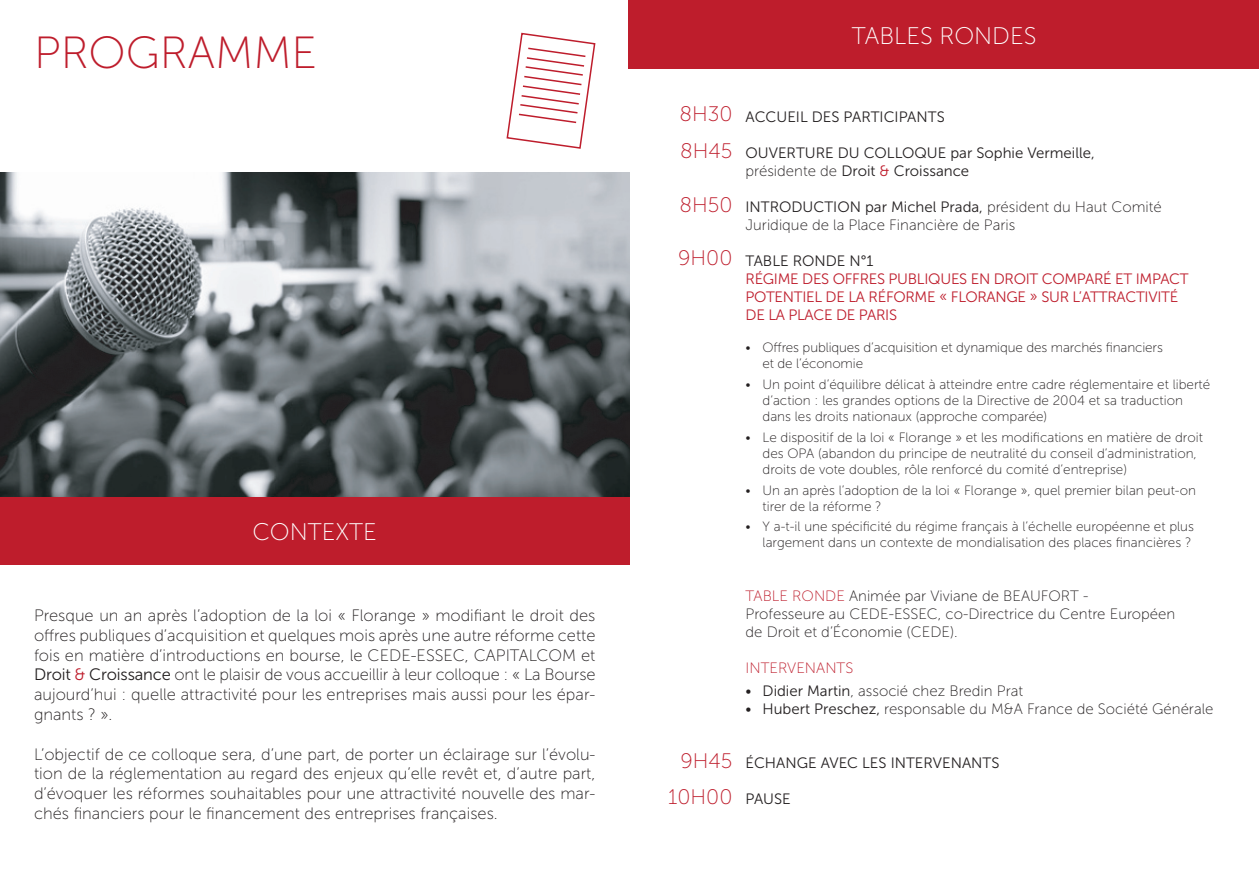
<style>
.page{position:relative;width:1259px;height:893px;background:#fff}
.page>*{position:absolute;margin:0;border:0;box-sizing:border-box;transform-origin:0 0}
.t1{font:45px "Museo Sans 100";color:#be1d2c}
.t2{font:24px "Museo Sans 100";color:#fff}
.t3{font:21px/37px "Museo Sans 100";color:#be1d2c}
.t4{font:16.5px/19.8px "Museo Sans 100";color:#231f20;text-align:justify}
.t5{font:15px/18px "Museo Sans 100";color:#231f20}
.t6{font:15px/18px "Museo Sans 300";color:#231f20}
.t7{font:15px/18px "Museo Sans 300";letter-spacing:-.02em;color:#be1d2c}
.t8{font:15px "Museo Sans 100";color:#be1d2c}
.t9{font:13.5px/16.2px "Museo Sans 100";color:#231f20}
.s1{font-family:"Museo Sans 300"}
.s2{font-family:"Museo Sans 300";color:#be1d2c}
.s3{font-family:"Museo Sans 100"}
.s4{color:#be1d2c}
</style>
<div class="page">
<div style="left:628px;top:0;width:630px;height:69px;background:#be1d2c"></div>
<div style="left:0;top:496px;width:629px;height:69px;background:#be1d2c"></div>
<svg style="left:506px;top:32px;width:90px;height:117px"></svg>
<img style="left:0;top:172px;width:629px;height:324px">
<h1 class="t1" style="left:34px;top:28px;width:285px">PROGRAMME</h1>
<h2 class="t2" style="left:252px;top:519px;width:126px">CONTEXTE</h2>
<p class="t4" style="left:34px;top:605px;width:563px">Presque un an après l’adoption de la loi « Florange » modifiant le droit des offres publiques d’acquisition et quelques mois après une autre réforme cette fois en matière d’introductions en bourse, le CEDE-ESSEC, CAPITALCOM et <span class="s1">Droit</span> <span class="s2">&amp;</span> <span class="s1">Croissance</span> ont le plaisir de vous accueillir à leur colloque : « La Bourse aujourd’hui : quelle attractivité pour les entreprises mais aussi pour les épar&shy;gnants ? ».</p>
<p class="t4" style="left:34px;top:744px;width:563px">L’objectif de ce colloque sera, d’une part, de porter un éclairage sur l’évolu&shy;tion de la réglementation au regard des enjeux qu’elle revêt et, d’autre part, d’évoquer les réformes souhaitables pour une attractivité nouvelle des mar&shy;chés financiers pour le financement des entreprises françaises.</p>
<h2 class="t2" style="left:852px;top:23px;width:186px">TABLES RONDES</h2>
<h3 class="t3" style="left:679px;top:95px;width:55px">8H30<br>8H45</h3>
<h3 class="t3" style="left:679px;top:187px;width:54px">8H50</h3>
<h3 class="t3" style="left:678px;top:240px;width:56px">9H00</h3>
<p class="t6" style="left:745px;top:108px;width:201px">ACCUEIL DES PARTICIPANTS</p>
<p class="t6" style="left:745px;top:144px;width:351px">OUVERTURE DU COLLOQUE par Sophie Vermeille, <span class="s3">présidente de</span> Droit <span class="s4">&amp;</span> Croissance</p>
<p class="t6" style="left:745px;top:198px;width:418px">INTRODUCTION par Michel Prada, <span class="s3">président du Haut Comité</span></p>
<p class="t5" style="left:745px;top:216px;width:271px">Juridique de la Place Financière de Paris</p>
<p class="t6" style="left:745px;top:252px;width:129px">TABLE RONDE N°1</p>
<p class="t7" style="left:745px;top:270px;width:444px">RÉGIME DES OFFRES PUBLIQUES EN DROIT COMPARÉ ET IMPACT<br>POTENTIEL DE LA RÉFORME « FLORANGE » SUR L’ATTRACTIVITÉ<br>DE LA PLACE DE PARIS</p>
<p class="t9" style="left:762px;top:340px;width:402px;text-indent:-17px">• Offres publiques d’acquisition et dynamique des marchés financiers et de l’économie</p>
<p class="t9" style="left:762px;top:376px;width:449px;text-indent:-17px">• Un point d’équilibre délicat à atteindre entre cadre réglementaire et liberté d’action : les grandes options de la Directive de 2004 et sa traduction dans les droits nationaux (approche comparée)</p>
<p class="t9" style="left:762px;top:429px;width:442px;text-indent:-17px">• Le dispositif de la loi « Florange » et les modifications en matière de droit des OPA (abandon du principe de neutralité du conseil d’administration, droits de vote doubles, rôle renforcé du comité d’entreprise)</p>
<p class="t9" style="left:762px;top:482px;width:435px;text-indent:-17px">• Un an après l’adoption de la loi « Florange », quel premier bilan peut-on tirer de la réforme ?</p>
<p class="t9" style="left:745px;top:519px;width:450px;text-align:right">• Y a-t-il une spécificité du régime français à l’échelle européenne et plus largement dans un contexte de mondialisation des places financières ?</p>
<h3 class="t3" style="left:668px;top:742px;width:66px;line-height:36.2px;text-align:center">9H45<br>10H00</h3>
<p class="t5" style="left:745px;top:587px;width:431px"><span class="s4">TABLE RONDE</span> Animée par Viviane de BEAUFORT -<br>Professeure au CEDE-ESSEC, co-Directrice du Centre Européen de Droit et d’Économie (CEDE).</p>
<p class="t8" style="left:745px;top:660px;width:109px">INTERVENANTS</p>
<p class="t5" style="left:745px;top:682px;width:279px"><span class="s1">• Didier Martin</span>, associé chez Bredin Prat</p>
<p class="t5" style="left:745px;top:700px;width:469px"><span class="s1">• Hubert Preschez,</span> responsable du M&amp;A France de Société Générale</p>
<p class="t6" style="left:745px;top:754px;width:255px">ÉCHANGE AVEC LES INTERVENANTS</p>
<p class="t6" style="left:745px;top:790px;width:47px">PAUSE</p>
</div>
